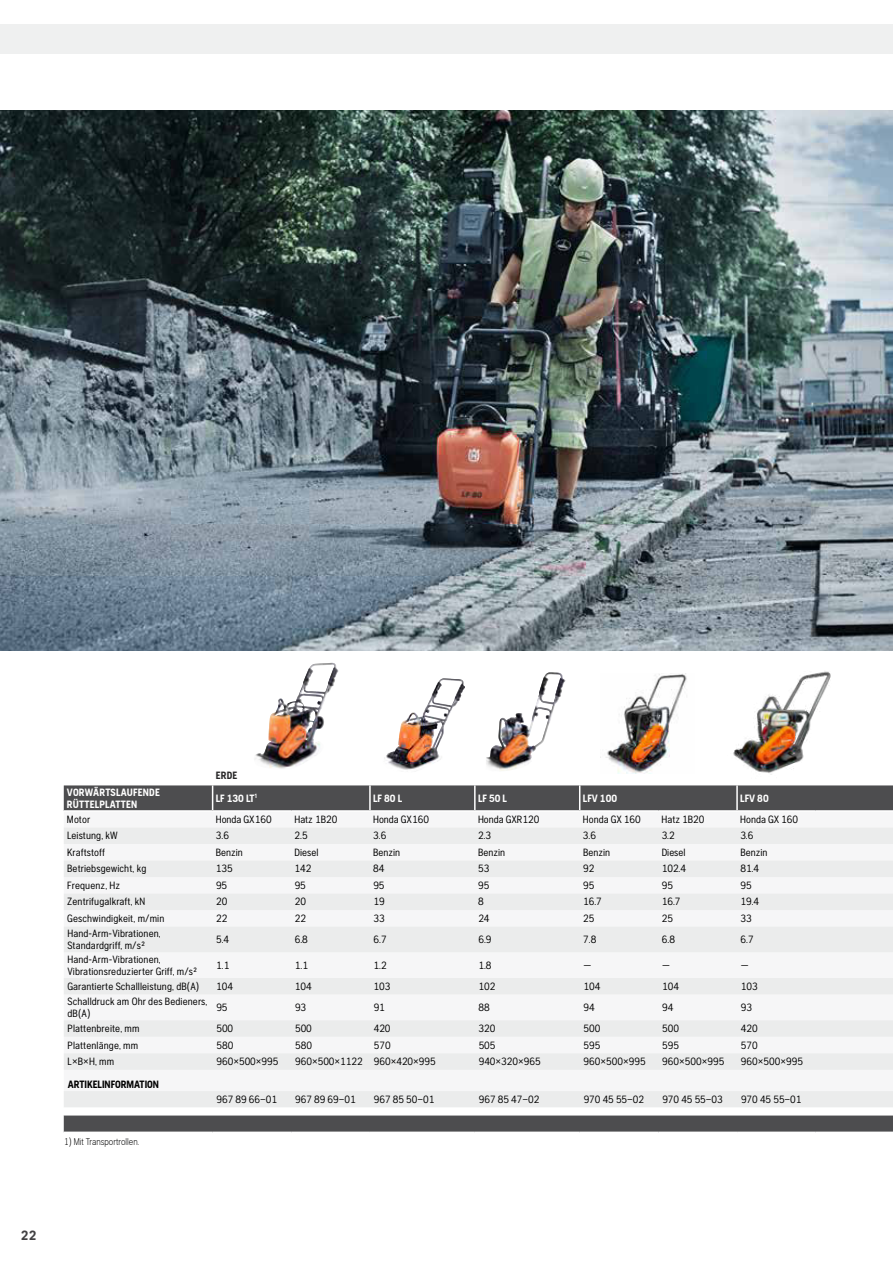
<style>
.page{position:relative;width:893px;height:1263px;background:#fff}
.page>*{position:absolute;margin:0;border:0;box-sizing:border-box;transform-origin:0 0}
.t1{font:700 13.5px "Husqvarna Gothic";color:#414042}
.t2{font:10.5px/12px "Husqvarna Gothic";color:#000}
.t3{font:700 10.5px/11.2px "Husqvarna Gothic";letter-spacing:.015em;color:#fff}
.t4{font:700 10.5px "Husqvarna Gothic";color:#000}
.t5{font:700 10.5px "Husqvarna Gothic";color:#292829}
.t6{font:300 9.75px "Husqvarna Gothic";color:#000}
</style>
<div class="page">
<img style="left:486px;top:757px;width:43px;height:14px">
<img style="left:487px;top:673px;width:61px;height:88px">
<img style="left:384px;top:679px;width:79px;height:91px">
<img style="left:387px;top:678px;width:73px;height:89px">
<img style="left:255px;top:754px;width:43px;height:15px">
<img style="left:257px;top:663px;width:74px;height:102px">
<img style="left:606px;top:673px;width:81px;height:100px">
<img style="left:733px;top:671px;width:98px;height:104px">
<img style="left:0;top:110px;width:893px;height:541px">
<div style="left:0;top:24px;width:893px;height:30px;background:#eff0f0"></div>
<div style="left:64px;top:785px;width:829px;height:346px;background:#4d4d4f"></div>
<div style="left:64px;top:812px;width:829px;height:15px;background:#f6f6f7"></div>
<div style="left:64px;top:827px;width:829px;height:280px;background:#f2f2f2"></div>
<svg style="left:64px;top:1107px;width:829px;height:8px"></svg>
<hr style="left:64px;top:810px;width:149px;height:2px;background:#fff">
<hr style="left:213px;top:810px;width:78px;height:2px;background:#fff">
<hr style="left:291px;top:810px;width:79px;height:2px;background:#fff">
<hr style="left:370px;top:810px;width:105px;height:2px;background:#fff">
<hr style="left:475px;top:810px;width:105px;height:2px;background:#fff">
<hr style="left:580px;top:810px;width:78px;height:2px;background:#fff">
<hr style="left:658px;top:810px;width:79px;height:2px;background:#fff">
<hr style="left:737px;top:810px;width:79px;height:2px;background:#fff">
<hr style="left:816px;top:810px;width:77px;height:2px;background:#fff">
<svg style="left:212px;top:785px;width:1px;height:25px"></svg>
<hr style="left:369px;top:785px;width:2px;height:25px;background:#fff">
<hr style="left:474px;top:785px;width:2px;height:25px;background:#fff">
<svg style="left:579px;top:785px;width:1px;height:25px"></svg>
<hr style="left:736px;top:785px;width:2px;height:25px;background:#fff">
<p class="t5" style="left:216px;top:769px;width:23px">ERDE</p>
<p class="t3" style="left:67px;top:787px;width:94px">VORWÄRTSLAUFENDE<br>RÜTTELPLATTEN</p>
<p class="t3" style="left:216px;top:792px;width:43px">LF 130 LT<sup>1</sup></p>
<p class="t3" style="left:373px;top:792px;width:30px">LF 80 L</p>
<p class="t3" style="left:478px;top:792px;width:30px">LF 50 L</p>
<p class="t3" style="left:583px;top:792px;width:36px">LFV 100</p>
<p class="t3" style="left:740px;top:792px;width:30px">LFV 80</p>
<p class="t2" style="left:67px;top:814px;width:25px">Motor</p>
<p class="t2" style="left:216px;top:814px;width:57px">Honda GX160</p>
<p class="t2" style="left:294px;top:814px;width:44px">Hatz 1B20</p>
<p class="t2" style="left:373px;top:814px;width:57px">Honda GX160</p>
<p class="t2" style="left:478px;top:814px;width:63px">Honda GXR120</p>
<p class="t2" style="left:583px;top:814px;width:59px">Honda GX 160</p>
<p class="t2" style="left:662px;top:814px;width:44px">Hatz 1B20</p>
<p class="t2" style="left:740px;top:814px;width:59px">Honda GX 160</p>
<p class="t2" style="left:67px;top:830px;width:52px">Leistung, kW</p>
<p class="t2" style="left:216px;top:830px;width:15px">3.6</p>
<p class="t2" style="left:295px;top:830px;width:15px">2.5</p>
<p class="t2" style="left:373px;top:830px;width:15px">3.6</p>
<p class="t2" style="left:478px;top:830px;width:15px">2.3</p>
<p class="t2" style="left:583px;top:830px;width:15px">3.6</p>
<p class="t2" style="left:662px;top:830px;width:15px">3.2</p>
<p class="t2" style="left:740px;top:830px;width:15px">3.6</p>
<p class="t2" style="left:67px;top:847px;width:40px">Kraftstoff</p>
<p class="t2" style="left:216px;top:847px;width:29px">Benzin</p>
<p class="t2" style="left:295px;top:847px;width:25px">Diesel</p>
<p class="t2" style="left:373px;top:847px;width:29px">Benzin</p>
<p class="t2" style="left:478px;top:847px;width:29px">Benzin</p>
<p class="t2" style="left:583px;top:847px;width:29px">Benzin</p>
<p class="t2" style="left:662px;top:847px;width:25px">Diesel</p>
<p class="t2" style="left:740px;top:847px;width:29px">Benzin</p>
<p class="t2" style="left:67px;top:863px;width:81px">Betriebsgewicht, kg</p>
<p class="t2" style="left:216px;top:863px;width:18px">135</p>
<p class="t2" style="left:295px;top:863px;width:18px">142</p>
<p class="t2" style="left:373px;top:863px;width:13px">84</p>
<p class="t2" style="left:478px;top:863px;width:13px">53</p>
<p class="t2" style="left:583px;top:863px;width:13px">92</p>
<p class="t2" style="left:662px;top:863px;width:26px">102.4</p>
<p class="t2" style="left:740px;top:863px;width:20px">81.4</p>
<p class="t2" style="left:67px;top:880px;width:54px">Frequenz, Hz</p>
<p class="t2" style="left:216px;top:880px;width:13px">95</p>
<p class="t2" style="left:295px;top:880px;width:13px">95</p>
<p class="t2" style="left:373px;top:880px;width:13px">95</p>
<p class="t2" style="left:478px;top:880px;width:13px">95</p>
<p class="t2" style="left:583px;top:880px;width:13px">95</p>
<p class="t2" style="left:662px;top:880px;width:13px">95</p>
<p class="t2" style="left:740px;top:880px;width:13px">95</p>
<p class="t2" style="left:67px;top:896px;width:80px">Zentrifugalkraft, kN</p>
<p class="t2" style="left:216px;top:896px;width:13px">20</p>
<p class="t2" style="left:295px;top:896px;width:13px">20</p>
<p class="t2" style="left:373px;top:896px;width:13px">19</p>
<p class="t2" style="left:478px;top:896px;width:7px">8</p>
<p class="t2" style="left:583px;top:896px;width:20px">16.7</p>
<p class="t2" style="left:662px;top:896px;width:20px">16.7</p>
<p class="t2" style="left:740px;top:896px;width:20px">19.4</p>
<p class="t2" style="left:67px;top:913px;width:99px">Geschwindigkeit, m/min</p>
<p class="t2" style="left:216px;top:913px;width:13px">22</p>
<p class="t2" style="left:295px;top:913px;width:13px">22</p>
<p class="t2" style="left:373px;top:913px;width:13px">33</p>
<p class="t2" style="left:478px;top:913px;width:13px">24</p>
<p class="t2" style="left:583px;top:913px;width:13px">25</p>
<p class="t2" style="left:662px;top:913px;width:13px">25</p>
<p class="t2" style="left:741px;top:913px;width:13px">33</p>
<p class="t2" style="left:67px;top:928px;width:95px">Hand-Arm-Vibrationen,<br>Standardgriff, m/s²</p>
<p class="t2" style="left:216px;top:934px;width:15px">5.4</p>
<p class="t2" style="left:295px;top:934px;width:15px">6.8</p>
<p class="t2" style="left:373px;top:934px;width:15px">6.7</p>
<p class="t2" style="left:478px;top:934px;width:15px">6.9</p>
<p class="t2" style="left:583px;top:934px;width:15px">7.8</p>
<p class="t2" style="left:662px;top:934px;width:15px">6.8</p>
<p class="t2" style="left:741px;top:934px;width:15px">6.7</p>
<p class="t2" style="left:67px;top:954px;width:131px">Hand-Arm-Vibrationen,<br>Vibrationsreduzierter Griff, m/s²</p>
<p class="t2" style="left:216px;top:960px;width:15px">1.1</p>
<p class="t2" style="left:295px;top:960px;width:15px">1.1</p>
<p class="t2" style="left:374px;top:960px;width:15px">1.2</p>
<p class="t2" style="left:478px;top:960px;width:15px">1.8</p>
<p class="t2" style="left:583px;top:960px;width:9px">—</p>
<p class="t2" style="left:662px;top:960px;width:9px">—</p>
<p class="t2" style="left:741px;top:960px;width:9px">—</p>
<p class="t2" style="left:67px;top:981px;width:133px">Garantierte Schallleistung, dB(A)</p>
<p class="t2" style="left:216px;top:981px;width:18px">104</p>
<p class="t2" style="left:295px;top:981px;width:18px">104</p>
<p class="t2" style="left:374px;top:981px;width:18px">103</p>
<p class="t2" style="left:478px;top:981px;width:18px">102</p>
<p class="t2" style="left:583px;top:981px;width:18px">104</p>
<p class="t2" style="left:662px;top:981px;width:18px">104</p>
<p class="t2" style="left:741px;top:981px;width:18px">103</p>
<p class="t2" style="left:68px;top:996px;width:141px">Schalldruck am Ohr des Bedieners, dB(A)</p>
<p class="t2" style="left:216px;top:1002px;width:13px">95</p>
<p class="t2" style="left:295px;top:1002px;width:13px">93</p>
<p class="t2" style="left:374px;top:1002px;width:13px">91</p>
<p class="t2" style="left:479px;top:1002px;width:13px">88</p>
<p class="t2" style="left:583px;top:1002px;width:13px">94</p>
<p class="t2" style="left:662px;top:1002px;width:13px">94</p>
<p class="t2" style="left:741px;top:1002px;width:13px">93</p>
<p class="t2" style="left:68px;top:1023px;width:73px">Plattenbreite, mm</p>
<p class="t2" style="left:216px;top:1023px;width:18px">500</p>
<p class="t2" style="left:295px;top:1023px;width:18px">500</p>
<p class="t2" style="left:374px;top:1023px;width:18px">420</p>
<p class="t2" style="left:479px;top:1023px;width:18px">320</p>
<p class="t2" style="left:583px;top:1023px;width:18px">500</p>
<p class="t2" style="left:662px;top:1023px;width:18px">500</p>
<p class="t2" style="left:741px;top:1023px;width:18px">420</p>
<p class="t2" style="left:68px;top:1039px;width:72px">Plattenlänge, mm</p>
<p class="t2" style="left:216px;top:1039px;width:18px">580</p>
<p class="t2" style="left:295px;top:1039px;width:18px">580</p>
<p class="t2" style="left:374px;top:1039px;width:18px">570</p>
<p class="t2" style="left:479px;top:1039px;width:18px">505</p>
<p class="t2" style="left:584px;top:1039px;width:18px">595</p>
<p class="t2" style="left:662px;top:1039px;width:18px">595</p>
<p class="t2" style="left:741px;top:1039px;width:18px">570</p>
<p class="t2" style="left:68px;top:1056px;width:48px">L×B×H, mm</p>
<p class="t2" style="left:216px;top:1056px;width:63px">960×500×995</p>
<p class="t2" style="left:295px;top:1056px;width:142px">960×500×1122 960×420×995</p>
<p class="t2" style="left:479px;top:1056px;width:63px">940×320×965</p>
<p class="t2" style="left:584px;top:1056px;width:63px">960×500×995</p>
<p class="t2" style="left:662px;top:1056px;width:63px">960×500×995</p>
<p class="t2" style="left:741px;top:1056px;width:63px">960×500×995</p>
<p class="t4" style="left:68px;top:1078px;width:93px">ARTIKELINFORMATION</p>
<p class="t2" style="left:217px;top:1094px;width:62px">967 89 66-01</p>
<p class="t2" style="left:295px;top:1094px;width:62px">967 89 69-01</p>
<p class="t2" style="left:374px;top:1094px;width:62px">967 85 50-01</p>
<p class="t2" style="left:479px;top:1094px;width:62px">967 85 47-02</p>
<p class="t2" style="left:584px;top:1094px;width:62px">970 45 55-02</p>
<p class="t2" style="left:662px;top:1094px;width:62px">970 45 55-03</p>
<p class="t2" style="left:741px;top:1094px;width:62px">970 45 55-01</p>
<p class="t6" style="left:64px;top:1136px;width:77px">1) Mit Transportrollen.</p>
<p class="t1" style="left:21px;top:1228px;width:16px">22</p>
</div>
